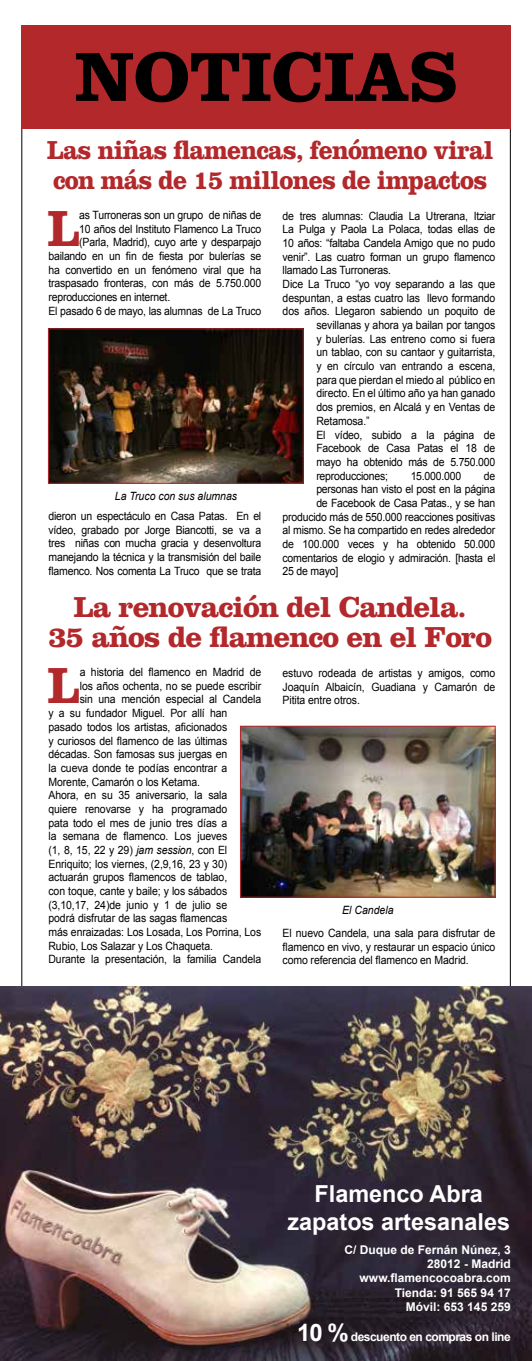
<style>
.page{position:relative;width:532px;height:1361px;background:#fff}
.page>*{position:absolute;margin:0;border:0;box-sizing:border-box;transform-origin:0 0}
.t1{font:700 72px "Clarendon";letter-spacing:-.01em;color:#000}
.t2{font:700 52.65px "Clarendon";color:#b2282b;scale:.92 1}
.t3{font:700 30px/30px "Clarendon";letter-spacing:-.03em;color:#b2282b;text-align:center}
.t4{font:700 27px/30px "Clarendon";letter-spacing:-.03em;color:#b2282b;scale:.93 1}
.t5{font:700 23.4px/28px "Arial";color:#fff;text-align:center}
.t6{font:700 12px/14.4px "Arial";color:#fff;text-align:right}
.t7{font:700 12px "Arial";letter-spacing:-.04em;color:#fff}
.t8{font:11.4px/13.6px "Arial";letter-spacing:-.01em;color:#000;text-align:justify;scale:.92 1}
.t9{font:italic 11.4px "Arial";color:#000;scale:.92 1}
.s1{font-style:italic}
.s2{font-size:24px}
</style>
<div class="page">
<div style="left:21px;top:26px;width:489px;height:103px;background:#b2282b"></div>
<img style="left:50px;top:330px;width:251px;height:152px">
<div style="left:48px;top:328px;width:255px;height:156px;border:1px solid #b2282b"></div>
<img style="left:242px;top:728px;width:251px;height:167px">
<div style="left:240px;top:726px;width:255px;height:171px;border:1px solid #b2282b"></div>
<img style="left:0;top:986px;width:531px;height:375px">
<h1 class="t1" style="left:74px;top:33px;width:384px">NOTICIAS</h1>
<h3 class="t4" style="left:47px;top:135px;width:481px">Las niñas flamencas, fenómeno viral con más de 15 millones de impactos</h3>
<h2 class="t2" style="left:48px;top:197px;width:37px">L</h2>
<p class="t8" style="left:79px;top:208px;width:199px">as Turroneras son un grupo de niñas de</p>
<p class="t8" style="left:79px;top:222px;width:199px">10 años del Instituto Flamenco La Truco</p>
<p class="t8" style="left:79px;top:236px;width:199px">(Parla, Madrid), cuyo arte y desparpajo</p>
<p class="t8" style="left:48px;top:249px;width:233px">bailando en un fin de fiesta por bulerías se</p>
<p class="t8" style="left:48px;top:263px;width:233px">ha convertido en un fenómeno viral que ha</p>
<p class="t8" style="left:48px;top:277px;width:233px">traspasado fronteras, con más de 5.750.000</p>
<p class="t8" style="left:48px;top:290px;width:134px">reproducciones en internet.</p>
<p class="t8" style="left:48px;top:304px;width:233px">El pasado 6 de mayo, las alumnas de La Truco</p>
<p class="t9" style="left:115px;top:488px;width:134px">La Truco con sus alumnas</p>
<p class="t8" style="left:48px;top:509px;width:233px">dieron un espectáculo en Casa Patas. En el vídeo, grabado por Jorge Biancotti, se va a tres niñas con mucha gracia y desenvoltura manejando la técnica y la transmisión del baile flamenco. Nos comenta La Truco que se trata</p>
<p class="t8" style="left:282px;top:209px;width:233px">de tres alumnas: Claudia La Utrerana, Itziar</p>
<p class="t8" style="left:282px;top:222px;width:233px">La Pulga y Paola La Polaca, todas ellas de</p>
<p class="t8" style="left:282px;top:236px;width:233px">10 años: “faltaba Candela Amigo que no pudo</p>
<p class="t8" style="left:282px;top:250px;width:233px">venir”. Las cuatro forman un grupo flamenco</p>
<p class="t8" style="left:282px;top:264px;width:119px">llamado Las Turroneras.</p>
<p class="t8" style="left:282px;top:277px;width:233px">Dice La Truco “yo voy separando a las que</p>
<p class="t8" style="left:282px;top:291px;width:233px">despuntan, a estas cuatro las llevo formando</p>
<p class="t8" style="left:282px;top:305px;width:233px">dos años. Llegaron sabiendo un poquito de</p>
<p class="t8" style="left:316px;top:318px;width:196px">sevillanas y ahora ya bailan por tangos</p>
<p class="t8" style="left:316px;top:332px;width:196px">y bulerías. Las entreno como si fuera</p>
<p class="t8" style="left:316px;top:346px;width:196px">un tablao, con su cantaor y guitarrista,</p>
<p class="t8" style="left:316px;top:359px;width:196px">y en círculo van entrando a escena,</p>
<p class="t8" style="left:316px;top:373px;width:196px">para que pierdan el miedo al público en</p>
<p class="t8" style="left:316px;top:387px;width:196px">directo. En el último año ya han ganado</p>
<p class="t8" style="left:316px;top:400px;width:196px">dos premios, en Alcalá y en Ventas de</p>
<p class="t8" style="left:316px;top:414px;width:59px">Retamosa.”</p>
<p class="t8" style="left:316px;top:428px;width:196px">El vídeo, subido a la página de</p>
<p class="t8" style="left:316px;top:441px;width:196px">Facebook de Casa Patas el 18 de</p>
<p class="t8" style="left:316px;top:455px;width:196px">mayo ha obtenido más de 5.750.000</p>
<p class="t8" style="left:316px;top:469px;width:79px">reproducciones;</p>
<p class="t8" style="left:410px;top:469px;width:56px">15.000.000</p>
<p class="t8" style="left:483px;top:469px;width:14px">de</p>
<p class="t8" style="left:316px;top:482px;width:196px">personas han visto el post en la página</p>
<p class="t8" style="left:316px;top:496px;width:196px">de Facebook de Casa Patas., y se han</p>
<p class="t8" style="left:282px;top:510px;width:233px">producido más de 550.000 reacciones positivas</p>
<p class="t8" style="left:282px;top:523px;width:233px">al mismo. Se ha compartido en redes alrededor</p>
<p class="t8" style="left:282px;top:537px;width:233px">de 100.000 veces y ha obtenido 50.000</p>
<p class="t8" style="left:282px;top:551px;width:233px">comentarios de elogio y admiración. [hasta el</p>
<p class="t8" style="left:282px;top:564px;width:62px">25 de mayo]</p>
<h3 class="t3" style="left:48px;top:591px;width:445px">La renovación del Candela.<br>35 años de flamenco en el Foro</h3>
<h2 class="t2" style="left:48px;top:654px;width:37px">L</h2>
<p class="t8" style="left:80px;top:665px;width:199px">a historia del flamenco en Madrid de</p>
<p class="t8" style="left:80px;top:679px;width:199px">los años ochenta, no se puede escribir</p>
<p class="t8" style="left:80px;top:693px;width:199px">sin una mención especial al Candela</p>
<p class="t8" style="left:48px;top:706px;width:196px">y a su fundador Miguel. Por allí han</p>
<p class="t8" style="left:48px;top:720px;width:196px">pasado todos los artistas, aficionados</p>
<p class="t8" style="left:48px;top:734px;width:196px">y curiosos del flamenco de las últimas</p>
<p class="t8" style="left:48px;top:747px;width:196px">décadas. Son famosas sus juergas en</p>
<p class="t8" style="left:48px;top:761px;width:196px">la cueva donde te podías encontrar a</p>
<p class="t8" style="left:48px;top:775px;width:166px">Morente, Camarón o los Ketama.</p>
<p class="t8" style="left:48px;top:788px;width:196px">Ahora, en su 35 aniversario, la sala</p>
<p class="t8" style="left:48px;top:802px;width:196px">quiere renovarse y ha programado</p>
<p class="t8" style="left:48px;top:816px;width:196px">pata todo el mes de junio tres días a</p>
<p class="t8" style="left:48px;top:829px;width:196px">la semana de flamenco. Los jueves</p>
<p class="t8" style="left:48px;top:843px;width:196px">(1, 8, 15, 22 y 29) <span class="s1">jam session</span>, con El</p>
<p class="t8" style="left:48px;top:857px;width:196px">Enriquito; los viernes, (2,9,16, 23 y 30)</p>
<p class="t8" style="left:48px;top:870px;width:196px">actuarán grupos flamencos de tablao,</p>
<p class="t8" style="left:48px;top:884px;width:196px">con toque, cante y baile; y los sábados</p>
<p class="t8" style="left:48px;top:898px;width:196px">(3,10,17, 24)de junio y 1 de julio se</p>
<p class="t8" style="left:48px;top:911px;width:196px">podrá disfrutar de las sagas flamencas</p>
<p class="t8" style="left:48px;top:925px;width:233px">más enraizadas: Los Losada, Los Porrina, Los</p>
<p class="t8" style="left:48px;top:939px;width:180px">Rubio, Los Salazar y Los Chaqueta.</p>
<p class="t8" style="left:48px;top:952px;width:233px">Durante la presentación, la familia Candela</p>
<p class="t8" style="left:282px;top:666px;width:233px">estuvo rodeada de artistas y amigos, como Joaquín Albaicín, Guadiana y Camarón de Pitita entre otros.</p>
<p class="t9" style="left:342px;top:902px;width:57px">El Candela</p>
<p class="t8" style="left:282px;top:926px;width:233px">El nuevo Candela, una sala para disfrutar de flamenco en vivo, y restaurar un espacio único como referencia del flamenco en Madrid.</p>
<h3 class="t5" style="left:287px;top:1181px;width:224px">Flamenco Abra zapatos artesanales</h3>
<p class="t6" style="left:344px;top:1242px;width:168px">C/ Duque de Fernán Núnez, 3<br>28012 - Madrid www.flamencocoabra.com<br>Tienda: 91 565 94 17<br>Móvil: 653 145 259</p>
<p class="t7" style="left:297px;top:1329px;width:215px"><span class="s2">10 %</span> descuento en compras on line</p>
</div>
